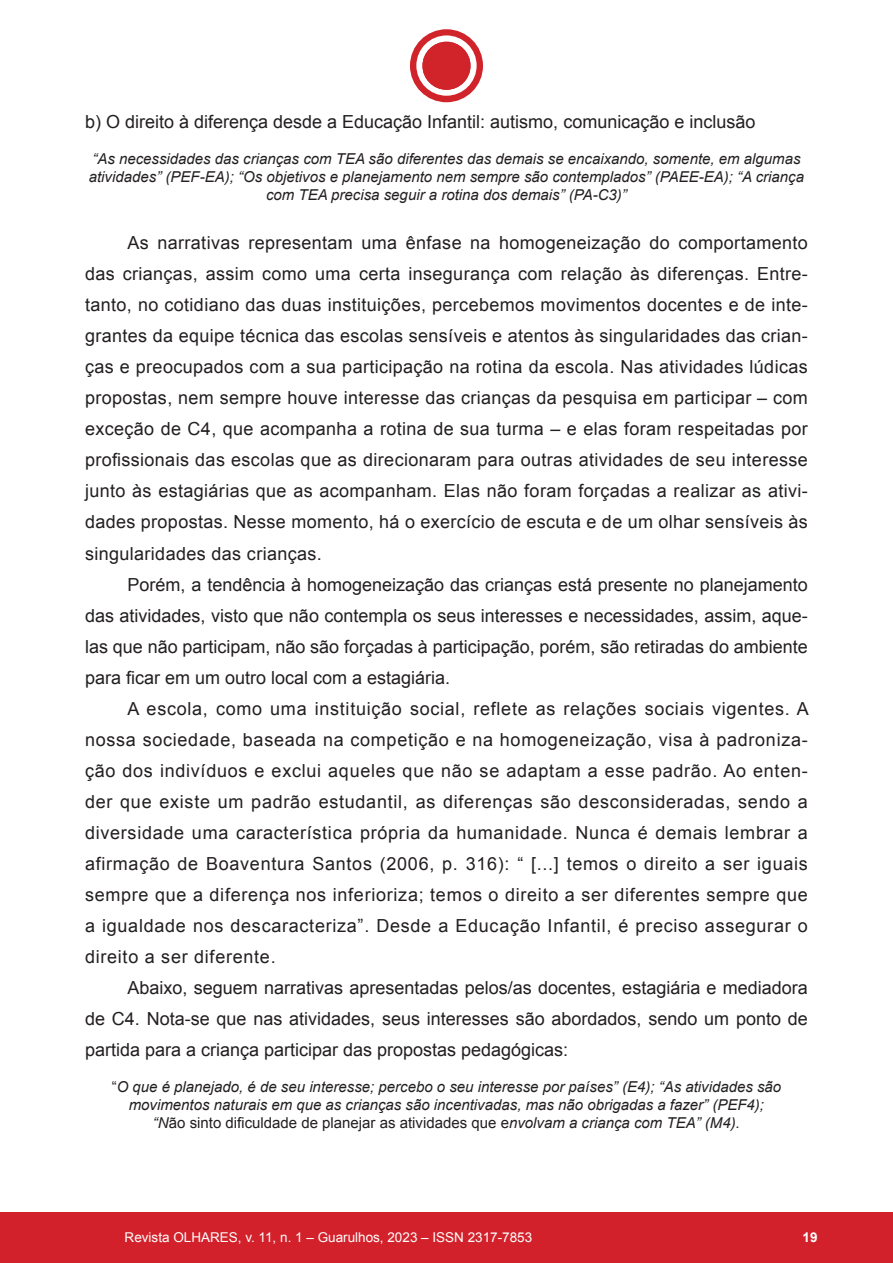
<style>
.page{position:relative;width:893px;height:1263px;background:#fff}
.page>*{position:absolute;margin:0;border:0;box-sizing:border-box;transform-origin:0 0}
._02_Texto{font:18px/31px "Arial";color:#231f20;text-align:justify}
.t1{font:italic 15px/18px "Arial";color:#231f20;text-align:center}
.t2{font:13.5px "Arial";color:#fff}
.t3{font:700 13.5px "Arial";color:#fff}
.s1{font-style:normal}
</style>
<div class="page">
<div style="left:0;top:1212px;width:893px;height:51px;background:#d3212b"></div>
<div style="left:410px;top:29px;width:73px;height:73px;background:#d1232a;border-radius:50%"></div>
<svg style="left:416px;top:35px;width:61px;height:61px"></svg>
<div style="left:422px;top:42px;width:48px;height:48px;background:#d1232a;border-radius:50%"></div>
<p class="_02_Texto" style="left:85px;top:106px;width:672px">b) O direito à diferença desde a Educação Infantil: autismo, comunicação e inclusão</p>
<p class="t1" style="left:89px;top:150px;width:717px">“As necessidades das crianças com TEA são diferentes das demais se encaixando, somente, em algumas atividades” (PEF-EA); “Os objetivos e planejamento nem sempre são contemplados” (PAEE-EA); “A criança com TEA precisa seguir a rotina dos demais” (PA-C3)”</p>
<p class="_02_Texto" style="left:85px;top:227px;width:724px;text-indent:43px">As narrativas representam uma ênfase na homogeneização do comportamento das crianças, assim como uma certa insegurança com relação às diferenças. Entre&shy;tanto, no cotidiano das duas instituições, percebemos movimentos docentes e de inte&shy;grantes da equipe técnica das escolas sensíveis e atentos às singularidades das crian&shy;ças e preocupados com a sua participação na rotina da escola. Nas atividades lúdicas propostas, nem sempre houve interesse das crianças da pesquisa em participar – com exceção de C4, que acompanha a rotina de sua turma – e elas foram respeitadas por profissionais das escolas que as direcionaram para outras atividades de seu interesse junto às estagiárias que as acompanham. Elas não foram forçadas a realizar as ativi&shy;dades propostas. Nesse momento, há o exercício de escuta e de um olhar sensíveis às singularidades das crianças.</p>
<p class="_02_Texto" style="left:85px;top:569px;width:724px;text-indent:43px">Porém, a tendência à homogeneização das crianças está presente no planejamento das atividades, visto que não contempla os seus interesses e necessidades, assim, aque&shy;las que não participam, não são forçadas à participação, porém, são retiradas do ambiente para ficar em um outro local com a estagiária.</p>
<p class="_02_Texto" style="left:85px;top:693px;width:725px;text-indent:43px">A escola, como uma instituição social, reflete as relações sociais vigentes. A nossa sociedade, baseada na competição e na homogeneização, visa à padroniza&shy;ção dos indivíduos e exclui aqueles que não se adaptam a esse padrão. Ao enten&shy;der que existe um padrão estudantil, as diferenças são desconsideradas, sendo a diversidade uma característica própria da humanidade. Nunca é demais lembrar a afirmação de Boaventura Santos (2006, p. 316): “ [...] temos o direito a ser iguais sempre que a diferença nos inferioriza; temos o direito a ser diferentes sempre que a igualdade nos descaracteriza”. Desde a Educação Infantil, é preciso assegurar o direito a ser diferente.</p>
<p class="_02_Texto" style="left:85px;top:973px;width:724px;text-indent:43px">Abaixo, seguem narrativas apresentadas pelos/as docentes, estagiária e mediadora de C4. Nota-se que nas atividades, seus interesses são abordados, sendo um ponto de partida para a criança participar das propostas pedagógicas:</p>
<p class="t1" style="left:112px;top:1078px;width:671px"><span class="s1">“</span>O que é planejado, é de seu interesse; percebo o seu interesse por países” (E4); “As atividades são movimentos naturais em que as crianças são incentivadas, mas não obrigadas a fazer” (PEF4); “N<span class="s1">ão sinto dificuldade de planejar as atividades que e</span>nvolvam a criança com TEA” (M4).</p>
<p class="t2" style="left:125px;top:1229px;width:409px">Revista OLHARES, v. 11, n. 1 – Guarulhos, 2023 – ISSN 2317-7853</p>
<p class="t3" style="left:802px;top:1228px;width:17px">19</p>
</div>
